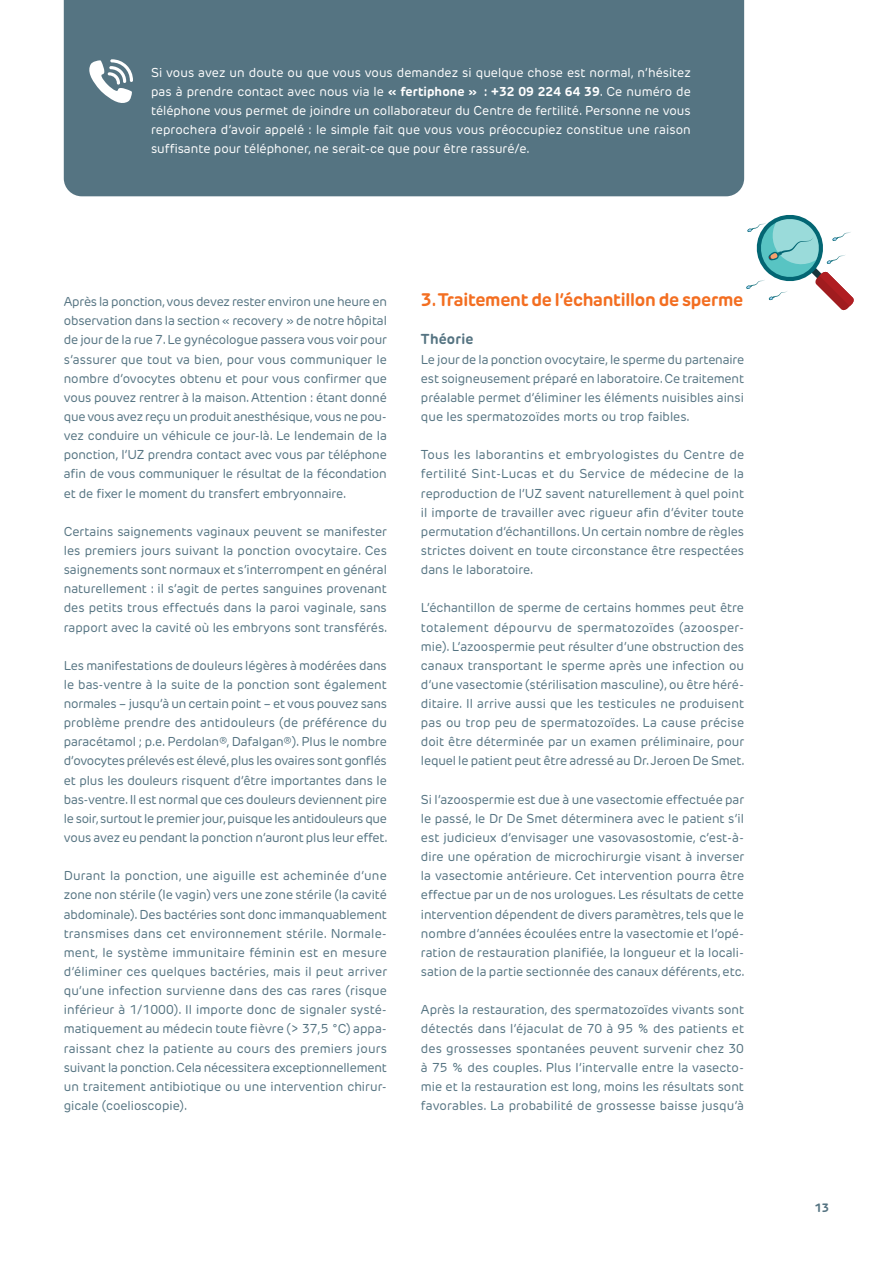
<style>
.page{position:relative;width:893px;height:1263px;background:#fff}
.page>*{position:absolute;margin:0;border:0;box-sizing:border-box;transform-origin:0 0}
.TITEL_N2{font:700 18px "New Rubrik";letter-spacing:-.015em;color:#f36e21}
.TITEL_N3{font:700 14.25px "New Rubrik";letter-spacing:.015em;color:#557482}
.BROODTEKST{font:12.75px/19.2px "New Rubrik";letter-spacing:-.005em;color:#557482;text-align:justify}
.BROODTEKST-2{font:12.75px/19.2px "New Rubrik";color:#fff;text-align:justify}
.t1{font:700 12px "New Rubrik";color:#557482}
.s1{font-weight:700}
</style>
<div class="page">
<div style="left:64px;top:0;width:680px;height:196px;background:#557482"></div>
<svg style="left:87px;top:59px;width:46px;height:46px"></svg>
<svg style="left:746px;top:215px;width:108px;height:95px"></svg>
<p class="BROODTEKST-2" style="left:151px;top:62px;width:541px">Si vous avez un doute ou que vous vous demandez si quelque chose est normal, n’hésitez pas à prendre contact avec nous via le <span class="s1">« fertiphone » : +32 09 224 64 39</span>. Ce numéro de téléphone vous permet de joindre un collaborateur du Centre de fertilité. Personne ne vous reprochera d’avoir appelé : le simple fait que vous vous préoccupiez constitue une raison suffisante pour téléphoner, ne serait-ce que pour être rassuré/e.</p>
<p class="BROODTEKST" style="left:64px;top:292px;width:325px">Après la ponction, vous devez rester environ une heure en observation dans la section « recovery » de notre hôpital de jour de la rue 7. Le gynécologue passera vous voir pour s’assurer que tout va bien, pour vous communiquer le nombre d’ovocytes obtenu et pour vous confirmer que vous pouvez rentrer à la maison. Attention : étant donné que vous avez reçu un produit anesthésique, vous ne pou&shy;vez conduire un véhicule ce jour-là. Le lendemain de la ponction, l’UZ prendra contact avec vous par téléphone afin de vous communiquer le résultat de la fécondation et de fixer le moment du transfert embryonnaire.</p>
<p class="BROODTEKST" style="left:64px;top:522px;width:325px">Certains saignements vaginaux peuvent se manifester les premiers jours suivant la ponction ovocytaire. Ces saignements sont normaux et s’interrompent en général naturellement : il s’agit de pertes sanguines provenant des petits trous effectués dans la paroi vaginale, sans rapport avec la cavité où les embryons sont transférés.</p>
<p class="BROODTEKST" style="left:64px;top:656px;width:325px">Les manifestations de douleurs légères à modérées dans le bas-ventre à la suite de la ponction sont également normales – jusqu’à un certain point – et vous pouvez sans problème prendre des antidouleurs (de préférence du paracétamol ; p.e. Perdolan®, Dafalgan®). Plus le nombre d’ovocytes prélevés est élevé, plus les ovaires sont gonflés et plus les douleurs risquent d’être importantes dans le bas-ventre. Il est normal que ces douleurs deviennent pire le soir, surtout le premier jour, puisque les antidouleurs que vous avez eu pendant la ponction n’auront plus leur effet.</p>
<p class="BROODTEKST" style="left:64px;top:866px;width:325px">Durant la ponction, une aiguille est acheminée d’une zone non stérile (le vagin) vers une zone stérile (la cavité abdominale). Des bactéries sont donc immanquablement transmises dans cet environnement stérile. Normale&shy;ment, le système immunitaire féminin est en mesure d’éliminer ces quelques bactéries, mais il peut arriver qu’une infection survienne dans des cas rares (risque inférieur à 1/1000). Il importe donc de signaler systé&shy;matiquement au médecin toute fièvre (&gt; 37,5 °C) appa&shy;raissant chez la patiente au cours des premiers jours suivant la ponction. Cela nécessitera exceptionnellement un traitement antibiotique ou une intervention chirur&shy;gicale (coelioscopie).</p>
<p class="TITEL_N2" style="left:421px;top:289px;width:324px">3. Traitement de l’échantillon de sperme</p>
<p class="TITEL_N3" style="left:421px;top:330px;width:54px">Théorie</p>
<p class="BROODTEKST" style="left:421px;top:349px;width:325px">Le jour de la ponction ovocytaire, le sperme du partenaire est soigneusement préparé en laboratoire. Ce traitement préalable permet d’éliminer les éléments nuisibles ainsi que les spermatozoïdes morts ou trop faibles.</p>
<p class="BROODTEKST" style="left:421px;top:445px;width:325px">Tous les laborantins et embryologistes du Centre de fertilité Sint-Lucas et du Service de médecine de la reproduction de l’UZ savent naturellement à quel point il importe de travailler avec rigueur afin d’éviter toute permutation d’échantillons. Un certain nombre de règles strictes doivent en toute circonstance être respectées dans le laboratoire.</p>
<p class="BROODTEKST" style="left:421px;top:598px;width:325px">L’échantillon de sperme de certains hommes peut être totalement dépourvu de spermatozoïdes (azoosper&shy;mie). L’azoospermie peut résulter d’une obstruction des canaux transportant le sperme après une infection ou d’une vasectomie (stérilisation masculine), ou être héré&shy;ditaire. Il arrive aussi que les testicules ne produisent pas ou trop peu de spermatozoïdes. La cause précise doit être déterminée par un examen préliminaire, pour lequel le patient peut être adressé au Dr. Jeroen De Smet.</p>
<p class="BROODTEKST" style="left:421px;top:790px;width:325px">Si l’azoospermie est due à une vasectomie effectuée par le passé, le Dr De Smet déterminera avec le patient s’il est judicieux d’envisager une vasovasostomie, c’est-à&shy;dire une opération de microchirurgie visant à inverser la vasectomie antérieure. Cet intervention pourra être effectue par un de nos urologues. Les résultats de cette intervention dépendent de divers paramètres, tels que le nombre d’années écoulées entre la vasectomie et l’opé&shy;ration de restauration planifiée, la longueur et la locali&shy;sation de la partie sectionnée des canaux déférents, etc.</p>
<p class="BROODTEKST" style="left:421px;top:1000px;width:325px">Après la restauration, des spermatozoïdes vivants sont détectés dans l’éjaculat de 70 à 95 % des patients et des grossesses spontanées peuvent survenir chez 30 à 75 % des couples. Plus l’intervalle entre la vasecto&shy;mie et la restauration est long, moins les résultats sont favorables. La probabilité de grossesse baisse jusqu’à</p>
<p class="t1" style="left:814px;top:1200px;width:16px">13</p>
</div>
